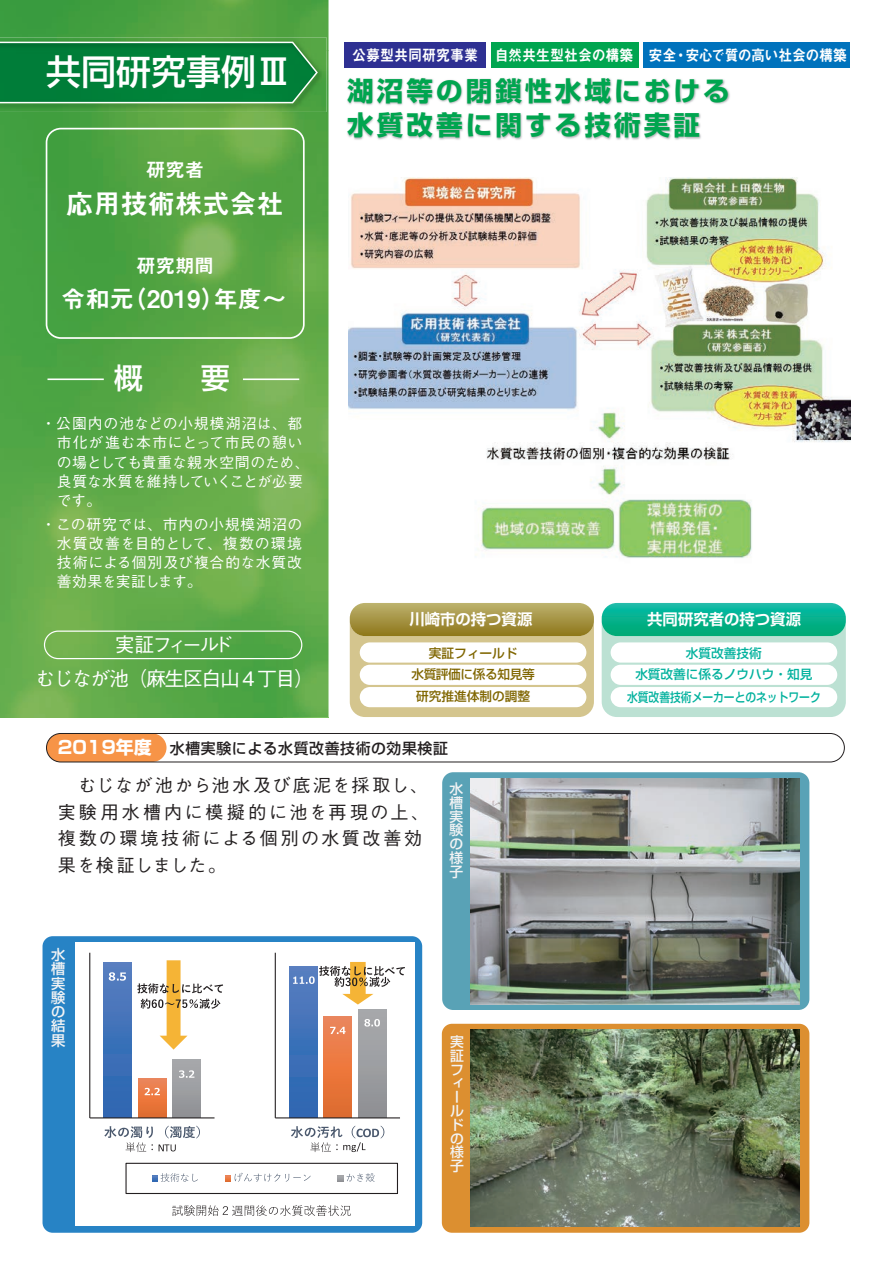
<style>
.page{position:relative;width:893px;height:1263px;background:#fff}
.page>*{position:absolute;margin:0;border:0;box-sizing:border-box;transform-origin:0 0}
.t1{font:500 34.95px "Shin Go Pro";color:#fff}
.t2{font:500 28.95px "Shin Go Pro";color:#fff}
.t3{font:27.3px "Midashi Go Pro MB31";color:#fff}
.t4{font:700 26.55px/34px "Shin Go Pro";letter-spacing:.115em;color:#00a54f}
.t5{font:24.15px "Midashi Go Pro MB31";color:#fff}
.t6{font:500 19.95px "Gothic BBB Pro";letter-spacing:-.075em;color:#fff}
.t7{font:500 19.95px "Gothic BBB Pro";letter-spacing:-.175em;color:#fff}
.t8{font:19.35px "Midashi Go Pro MB31";color:#fff}
.t9{font:500 18px/26.5px "Gothic BBB Pro";letter-spacing:.13em;color:#231f20}
.t10{font:15.45px "Midashi Go Pro MB31";letter-spacing:-.005em;color:#fff;scale:.9 1}
.t11{font:700 15.45px "Shin Go Pro De";color:#fff}
.t12{font:500 14.85px/19px "Gothic BBB Pro";letter-spacing:.035em;color:#fff}
.t13{font:500 14.85px "Shin Go Pro";letter-spacing:.04em;color:#231f20}
.t14{font:500 14.25px/14.2px "Shin Go Pro";color:#f2f3f4;text-align:justify}
.t15{font:500 13.8px/13.8px "Shin Go Pro";color:#f2f3f4;text-align:justify}
.t16{font:500 12.6px/22px "Shin Go Pro";color:#00b19d;text-align:center}
.t17{font:500 12.6px/21.8px "Shin Go Pro";color:#806600;text-align:center}
.s1{font-weight:700;font-size:17.85px;color:#fff}
</style>
<div class="page">
<div style="left:442px;top:1024px;width:367px;height:209px;background:#dc8f30;border-radius:10px"></div>
<div style="left:442px;top:772px;width:367px;height:238px;background:#59a2b6;border-radius:11px"></div>
<img style="left:0;top:717px;width:328px;height:1px">
<img style="left:0;top:0;width:328px;height:50px">
<img style="left:282px;top:50px;width:46px;height:667px">
<img style="left:0;top:112px;width:282px;height:605px">
<svg style="left:350px;top:603px;width:244px;height:114px;background:#bbab67"></svg>
<div style="left:360px;top:642px;width:226px;height:21px;background:#fff;border-radius:10px"></div>
<div style="left:360px;top:665px;width:226px;height:20px;background:#fff;border-radius:10px"></div>
<div style="left:360px;top:687px;width:226px;height:20px;background:#fff;border-radius:10px"></div>
<svg style="left:602px;top:603px;width:244px;height:114px;background:#59c7ad"></svg>
<hr style="left:243px;top:378px;width:56px;height:2px;background:#fff">
<hr style="left:47px;top:378px;width:57px;height:2px;background:#fff">
<div style="left:611px;top:642px;width:226px;height:21px;background:#fff;border-radius:10px"></div>
<div style="left:611px;top:665px;width:226px;height:20px;background:#fff;border-radius:10px"></div>
<div style="left:611px;top:687px;width:226px;height:20px;background:#fff;border-radius:10px"></div>
<img style="left:347px;top:78px;width:383px;height:62px">
<img style="left:0;top:37px;width:327px;height:75px">
<svg style="left:0;top:41px;width:319px;height:64px;background:#128742"></svg>
<div style="left:345px;top:42px;width:141px;height:26px;background:#2e3092"></div>
<div style="left:491px;top:42px;width:147px;height:26px;background:#00a54f"></div>
<div style="left:643px;top:42px;width:207px;height:26px;background:#0072bc"></div>
<div style="left:46px;top:128px;width:259px;height:211px;border:2px solid #fff;border-radius:14px"></div>
<div style="left:46px;top:733px;width:120px;height:29px;background:#f79447;border-radius:14px"></div>
<div style="left:46px;top:733px;width:799px;height:29px;border:1px solid #231f20;border-radius:14px"></div>
<div style="left:44px;top:630px;width:258px;height:29px;border:1px solid #fff;border-radius:14px"></div>
<img style="left:348px;top:178px;width:502px;height:380px">
<img style="left:470px;top:1030px;width:329px;height:196px">
<img style="left:470px;top:778px;width:329px;height:226px">
<div style="left:43px;top:936px;width:379px;height:297px;background:#2783c5;border-radius:10px"></div>
<div style="left:75px;top:942px;width:340px;height:284px;background:#fff"></div>
<div style="left:104px;top:962px;width:28px;height:156px;background:linear-gradient(to bottom,#567ec0,#2a65b1)"></div>
<svg style="left:138px;top:1078px;width:28px;height:39px"></svg>
<div style="left:173px;top:1059px;width:28px;height:59px;background:linear-gradient(to right,#9b9da0,#9c9da0)"></div>
<hr style="left:89px;top:953px;width:1px;height:165px;background:#231f20">
<hr style="left:90px;top:1117px;width:125px;height:1px;background:#231f20">
<svg style="left:109px;top:972px;width:17px;height:9px"></svg>
<svg style="left:145px;top:1088px;width:15px;height:7px"></svg>
<svg style="left:179px;top:1070px;width:15px;height:8px"></svg>
<div style="left:289px;top:966px;width:28px;height:152px;background:linear-gradient(to bottom,#567dc0,#2b66b1)"></div>
<div style="left:324px;top:1016px;width:28px;height:102px;background:linear-gradient(to bottom,#f08759,#e16b2a)"></div>
<div style="left:358px;top:1008px;width:28px;height:110px;background:linear-gradient(to right,#9c9da1,#9c9da1)"></div>
<hr style="left:275px;top:953px;width:1px;height:165px;background:#231f20">
<hr style="left:275px;top:1117px;width:125px;height:1px;background:#231f20">
<svg style="left:330px;top:1027px;width:16px;height:7px"></svg>
<svg style="left:364px;top:1019px;width:16px;height:7px"></svg>
<div style="left:125px;top:1163px;width:273px;height:31px;border:1px solid #231f20"></div>
<svg style="left:152px;top:1173px;width:46px;height:9px"></svg>
<svg style="left:225px;top:1173px;width:86px;height:9px"></svg>
<svg style="left:338px;top:1173px;width:37px;height:9px"></svg>
<svg style="left:137px;top:960px;width:86px;height:89px"></svg>
<svg style="left:293px;top:962px;width:112px;height:42px"></svg>
<svg style="left:104px;top:1126px;width:96px;height:26px"></svg>
<svg style="left:291px;top:1126px;width:93px;height:26px"></svg>
<svg style="left:172px;top:1205px;width:179px;height:11px"></svg>
<h1 class="t1" style="left:46px;top:43px;width:247px">共同研究事例Ⅲ</h1>
<h3 class="t8" style="left:146px;top:154px;width:60px">研究者</h3>
<h3 class="t3" style="left:66px;top:182px;width:219px">応用技術株式会社</h3>
<h3 class="t8" style="left:136px;top:250px;width:79px">研究期間</h3>
<h3 class="t5" style="left:61px;top:279px;width:227px">令和元（2019）年度～</h3>
<h2 class="t2" style="left:114px;top:354px;width:117px">概　　要</h2>
<p class="t12" style="left:57px;top:412px;width:254px;text-indent:-16px">・公園内の池などの小規模湖沼は、都市化が進む本市にとって市民の憩いの場としても貴重な親水空間のため、良質な水質を維持していくことが必要です。</p>
<p class="t12" style="left:57px;top:513px;width:247px;text-align:justify;text-indent:-16px">・この研究では、市内の小規模湖沼の水質改善を目的として、複数の環境技術による個別及び複合的な水質改善効果を実証します。</p>
<h3 class="t7" style="left:115px;top:628px;width:120px">実証フィールド</h3>
<h3 class="t6" style="left:35px;top:663px;width:280px">むじなが池（麻生区白山４丁目）</h3>
<p class="t10" style="left:352px;top:43px;width:552px">公募型共同研究事業 自然共生型社会の構築 安全・安心で質の高い社会の構築</p>
<h3 class="t4" style="left:347px;top:71px;width:384px">湖沼等の閉鎖性水域における水質改善に関する技術実証</h3>
<p class="t11" style="left:409px;top:607px;width:125px">川崎市の持つ資源</p>
<p class="t11" style="left:647px;top:607px;width:155px">共同研究者の持つ資源</p>
<p class="t17" style="left:411px;top:640px;width:125px">実証フィールド<br>水質評価に係る知見等研究推進体制の調整</p>
<p class="t16" style="left:627px;top:640px;width:195px">水質改善技術<br>水質改善に係るノウハウ・知見<br>水質改善技術メーカーとのネットワーク</p>
<p class="t13" style="left:56px;top:736px;width:393px"><span class="s1">２０19年度</span> 水槽実験による水質改善技術の効果検証</p>
<p class="t9" style="left:58px;top:770px;width:373px">　むじなが池から池水及び底泥を採取し、実験用水槽内に模擬的に池を再現の上、複数の環境技術による個別の水質改善効果を検証しました。</p>
<p class="t14" style="left:51px;top:946px;width:16px">水槽実験の結果</p>
<p class="t15" style="left:450px;top:780px;width:15px">水槽実験の様子</p>
<p class="t15" style="left:450px;top:1033px;width:15px;text-align:left">実証フィールドの様子</p>
</div>
